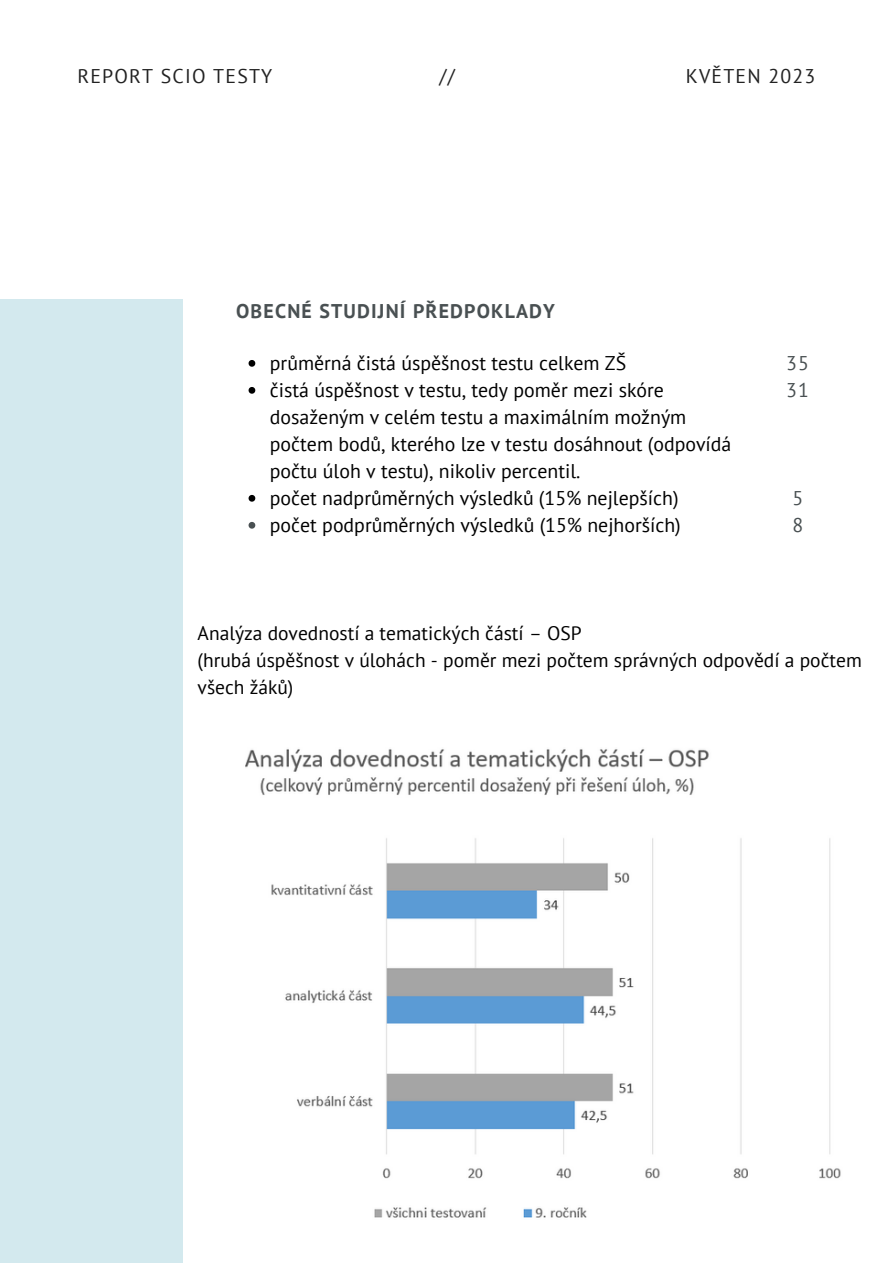
<style>
.page{position:relative;width:893px;height:1264px;background:#fff}
.page>*{position:absolute;margin:0;border:0;box-sizing:border-box;transform-origin:0 0}
.t1{font:19.8px/27px "PT Sans";color:#000}
.t2{font:19.8px "PT Sans";letter-spacing:.06em;color:#222}
.t3{font:700 19.8px "PT Sans";letter-spacing:.06em;color:#495052}
.t4{font:19.8px "PT Sans";color:#495052}
.t5{font:19.5px/27px "PT Sans";color:#000}
</style>
<div class="page">
<div style="left:0;top:299px;width:182px;height:963px;background:#d3e9ee"></div>
<img style="left:245px;top:749px;width:596px;height:469px">
<svg style="left:248px;top:360px;width:7px;height:7px"></svg>
<svg style="left:248px;top:387px;width:7px;height:7px"></svg>
<svg style="left:248px;top:495px;width:7px;height:6px"></svg>
<svg style="left:248px;top:522px;width:7px;height:6px"></svg>
<p class="t2" style="left:77px;top:63px;width:196px">REPORT SCIO TESTY</p>
<p class="t2" style="left:439px;top:63px;width:17px">//</p>
<p class="t2" style="left:685px;top:63px;width:131px">KVĚTEN 2023</p>
<p class="t3" style="left:236px;top:297px;width:320px">OBECNÉ STUDIJNÍ PŘEDPOKLADY</p>
<p class="t1" style="left:270px;top:349px;width:358px">průměrná čistá úspěšnost testu celkem ZŠ</p>
<p class="t1" style="left:270px;top:376px;width:463px">čistá úspěšnost v testu, tedy poměr mezi skóre dosaženým v celém testu a maximálním možným počtem bodů, kterého lze v testu dosáhnout (odpovídá počtu úloh v testu), nikoliv percentil.</p>
<p class="t1" style="left:270px;top:484px;width:410px">počet nadprůměrných výsledků (15% nejlepších)</p>
<p class="t1" style="left:270px;top:511px;width:412px">počet podprůměrných výsledků (15% nejhorších)</p>
<p class="t4" style="left:786px;top:350px;width:24px">35</p>
<p class="t4" style="left:786px;top:377px;width:24px">31</p>
<p class="t4" style="left:792px;top:485px;width:12px">5</p>
<p class="t4" style="left:792px;top:512px;width:12px">8</p>
<p class="t5" style="left:198px;top:619px;width:385px">Analýza dovedností a tematických částí – OSP</p>
<p class="t5" style="left:198px;top:646px;width:665px">(hrubá úspěšnost v úlohách - poměr mezi počtem správných odpovědí a počtem všech žáků)</p>
</div>
